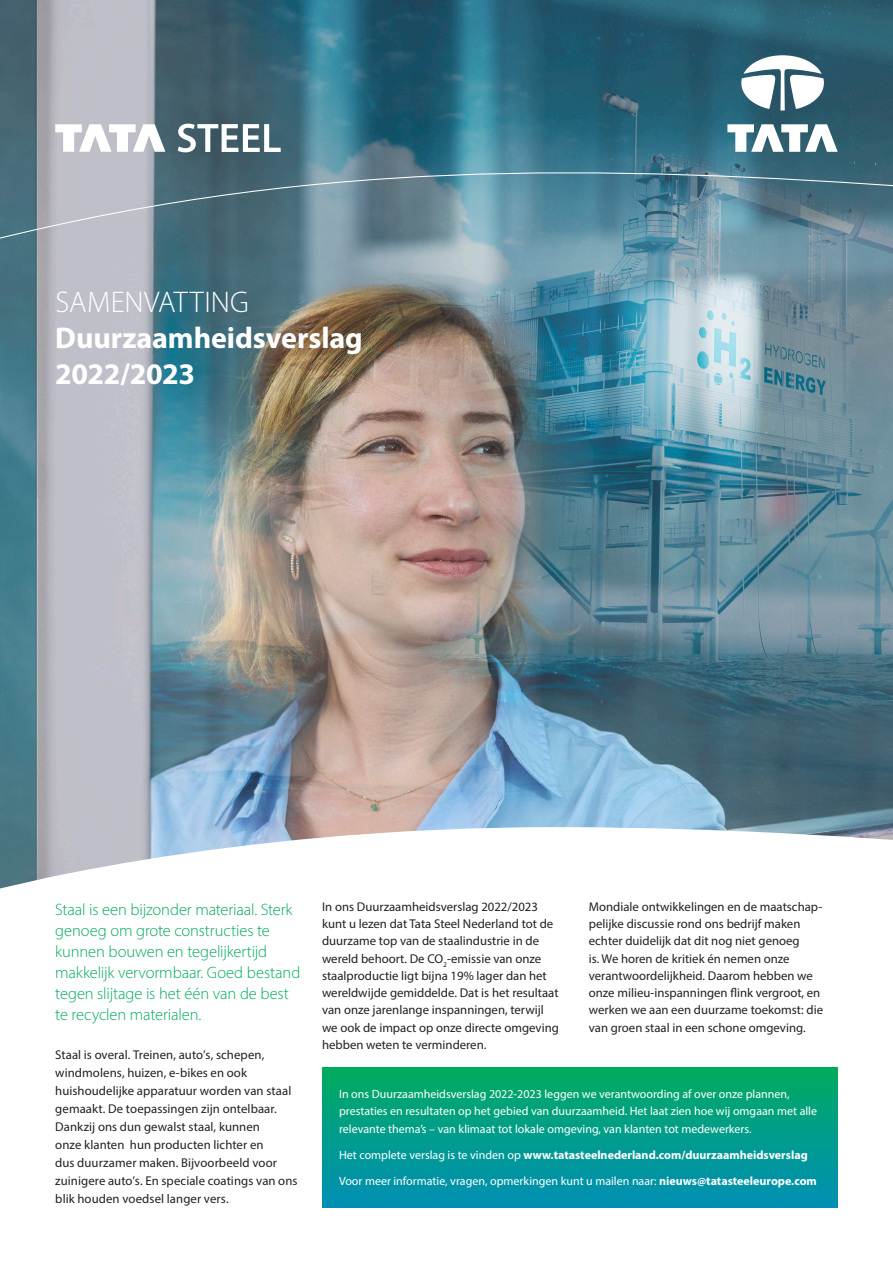
<style>
.page{position:relative;width:893px;height:1263px;background:#fff}
.page>*{position:absolute;margin:0;border:0;box-sizing:border-box;transform-origin:0 0}
.t1{font:700 30px "Myriad Pro";letter-spacing:-.005em;color:#fff}
.t2{font:300 30px "Myriad Pro";letter-spacing:.005em;color:#fff}
.t3{font:300 16.5px/21px "Myriad Pro";letter-spacing:-.01em;color:#00ab5b}
.t4{font:12.75px/17.2px "Myriad Pro";color:#231f20}
.t5{font:12px/17.2px "Myriad Pro";color:#fff}
.t6{font:700 12px "Myriad Pro";color:#fff}
.s1{font-weight:400}
.s2{font-weight:700}
</style>
<div class="page">
<img style="left:0;top:0;width:893px;height:827px">
<svg style="left:0;top:172px;width:893px;height:77px;background:#6b8c9a"></svg>
<svg style="left:739px;top:55px;width:87px;height:55px"></svg>
<svg style="left:727px;top:124px;width:111px;height:28px"></svg>
<svg style="left:55px;top:124px;width:110px;height:28px"></svg>
<svg style="left:178px;top:124px;width:103px;height:28px"></svg>
<svg style="left:0;top:827px;width:893px;height:62px"></svg>
<div style="left:322px;top:1067px;width:516px;height:141px;background:linear-gradient(to bottom,#00ab5f,#008fb6)"></div>
<p class="t2" style="left:56px;top:284px;width:195px">SAMENVATTING</p>
<p class="t1" style="left:55px;top:318px;width:309px">Duurzaamheidsverslag</p>
<p class="t1" style="left:55px;top:354px;width:141px">2022/2023</p>
<p class="t3" style="left:55px;top:898px;width:247px">Staal is een bijzonder materiaal. Sterk genoeg om grote constructies te kunnen bouwen en tegelijkertijd makkelijk vervormbaar. Goed bestand tegen slijtage is het één van de best te recyclen materialen.</p>
<p class="t4" style="left:55px;top:1045px;width:244px;line-height:18px">Staal is overal. Treinen, auto’s, schepen, windmolens, huizen, e-bikes en ook huishoudelijke apparatuur worden van staal gemaakt. De toepassingen zijn ontelbaar.<br>Dankzij ons dun gewalst staal, kunnen<br>onze klanten hun producten lichter en<br>dus duurzamer maken. Bijvoorbeeld voor zuinigere auto’s. En speciale coatings van ons blik houden voedsel langer vers.</p>
<p class="t4" style="left:322px;top:898px;width:238px">In ons Duurzaamheidsverslag 2022/2023 kunt u lezen dat Tata Steel Nederland tot de duurzame top van de staalindustrie in de wereld behoort. De CO<sub>2</sub>-emissie van onze staalproductie ligt bijna 19% lager dan het wereldwijde gemiddelde. Dat is het resultaat van onze jarenlange inspanningen, terwijl we ook de impact op onze directe omgeving hebben weten te verminderen.</p>
<p class="t4" style="left:589px;top:898px;width:235px">Mondiale ontwikkelingen en de maatschap-</p>
<p class="t4" style="left:589px;top:915px;width:236px">pelijke discussie rond ons bedrijf maken echter duidelijk dat dit nog niet genoeg<br>is. We horen de kritiek én nemen onze verantwoordelijkheid. Daarom hebben we onze milieu-inspanningen flink vergroot, en werken we aan een duurzame toekomst: die van groen staal in een schone omgeving.</p>
<p class="t5" style="left:339px;top:1085px;width:480px">In ons Duurzaamheidsverslag 2022-2023 leggen we verantwoording af over onze plannen, prestaties en resultaten op het gebied van duurzaamheid. Het laat zien hoe wij omgaan met alle relevante thema’s – van klimaat tot lokale omgeving, van klanten tot medewerkers.</p>
<p class="t6" style="left:339px;top:1147px;width:470px"><span class="s1">Het complete verslag is te vinden op</span> www.tatasteelnederland.com/duurzaamheidsverslag</p>
<p class="t5" style="left:339px;top:1172px;width:479px">Voor meer informatie, vragen, opmerkingen kunt u mailen naar: <span class="s2">nieuws@tatasteeleurope.com</span></p>
</div>
